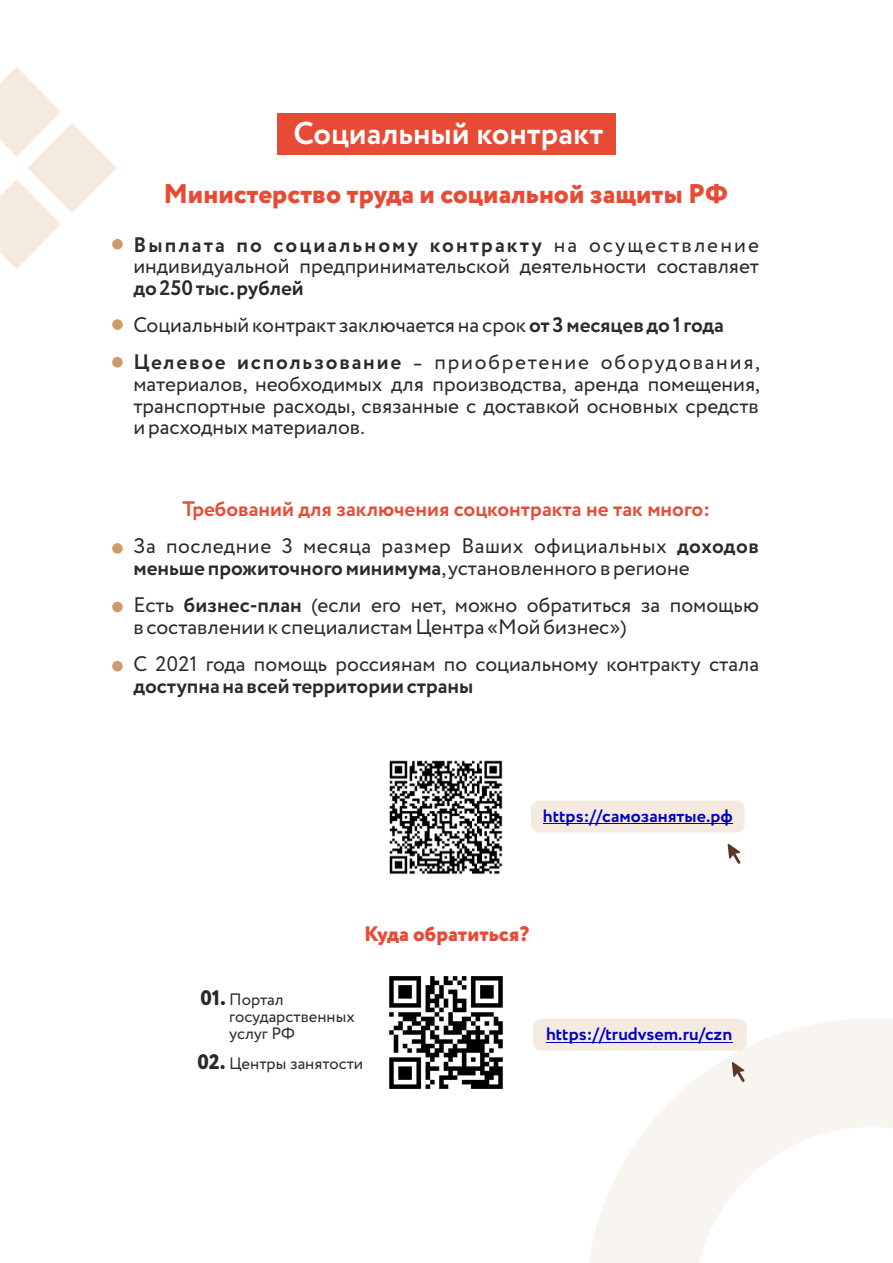
<style>
.page{position:relative;width:893px;height:1263px;background:#fff}
.page>*{position:absolute;margin:0;border:0;box-sizing:border-box;transform-origin:0 0}
.t1{font:700 31.5px "Circe";color:#fefefe}
.t2{font:800 27px "Circe";color:#e74b36}
.t3{font:21px/37.2px "Circe";color:#2b2a29}
.t4{font:700 21px/37.2px "Circe";color:#e74b36;text-align:center}
.t5{font:700 21px "Circe";color:#2b2a29}
.t6{font:800 21px "Circe";color:#e74b36}
.t7{font:800 21px "Circe";color:#2b2a29}
.t8{font:700 18px "Circe";color:#0000c4}
.t9{font:16.5px/17px "Circe";color:#2b2a29}
.s1{font-weight:700}
.s2{font-weight:700;font-size:16.5px}
.s3{font-weight:400;color:#2b2a29}
.s4{color:#2b2a29}
.s5{font-weight:800;font-size:21px}
</style>
<div class="page">
<svg style="left:589px;top:1019px;width:304px;height:244px;fill:#f8f5f1"></svg>
<svg style="left:0;top:67px;width:116px;height:202px"></svg>
<div style="left:277px;top:113px;width:339px;height:41px;background:#e74b36"></div>
<div style="left:112px;top:239px;width:11px;height:10px;background:#cd9b6a;border-radius:50%"></div>
<div style="left:112px;top:319px;width:11px;height:11px;background:#cd9b6a;border-radius:50%"></div>
<div style="left:112px;top:357px;width:11px;height:10px;background:#cd9b6a;border-radius:50%"></div>
<img style="left:389px;top:976px;width:115px;height:114px">
<img style="left:389px;top:760px;width:114px;height:115px">
<div style="left:531px;top:801px;width:214px;height:31px;background:#f4eae0;border-radius:8px"></div>
<hr style="left:543px;top:823px;width:190px;height:1px;background:#0000c4">
<svg style="left:727px;top:843px;width:13px;height:21px"></svg>
<div style="left:112px;top:543px;width:11px;height:11px;background:#cd9b6a;border-radius:50%"></div>
<div style="left:112px;top:602px;width:11px;height:10px;background:#cd9b6a;border-radius:50%"></div>
<div style="left:112px;top:661px;width:11px;height:10px;background:#cd9b6a;border-radius:50%"></div>
<div style="left:533px;top:1019px;width:214px;height:32px;background:#f4eae0;border-radius:8px"></div>
<hr style="left:546px;top:1042px;width:186px;height:1px;background:#0000c4">
<svg style="left:732px;top:1062px;width:13px;height:20px"></svg>
<h1 class="t1" style="left:294px;top:119px;width:311px">Социальный контракт</h1>
<p class="t2" style="left:163px;top:182px;width:566px">Министерство труда и социальной защиты РФ</p>
<p class="t3" style="left:133px;top:235px;width:627px;line-height:21.6px"><span class="s1">Выплата по социальному контракту</span> на осуществление индивидуальной предпринимательской деятельности составляет</p>
<p class="t3" style="left:133px;top:271px;width:628px"><span class="s1">до 250 тыс.рублей<br></span>Социальный контракт заключается на срок <span class="s1">от 3 месяцев до 1 года<br>Целевое использование</span> <span class="s2">–</span> приобретение оборудования,</p>
<p class="t3" style="left:133px;top:374px;width:628px;line-height:21.6px;text-align:justify">материалов, необходимых для производства, аренда помещения, транспортные расходы, связанные с доставкой основных средств и расходных материалов.</p>
<p class="t4" style="left:133px;top:492px;width:627px">Требований для заключения соцконтракта не так много:<br><span class="s3">За последние 3 месяца размер Ваших официальных</span> <span class="s4">доходов</span></p>
<p class="t3" style="left:133px;top:551px;width:627px"><span class="s1">меньше прожиточного минимума</span>,установленного в регионе<br>Есть <span class="s1">бизнес-план</span> (если его нет, можно обратиться за помощью</p>
<p class="t3" style="left:133px;top:609px;width:627px">в составлении к специалистам Центра «Мой бизнес»)<br>С 2021 года помощь россиянам по социальному контракту стала</p>
<p class="t5" style="left:133px;top:676px;width:341px">доступна на всей территории страны</p>
<p class="t8" style="left:543px;top:808px;width:191px">https://самозанятые.рф</p>
<p class="t6" style="left:364px;top:924px;width:167px">Куда обратиться?</p>
<p class="t7" style="left:200px;top:988px;width:27px">01.</p>
<p class="t9" style="left:229px;top:992px;width:127px">Портал государственных услуг РФ</p>
<p class="t9" style="left:198px;top:1056px;width:167px"><span class="s5">02.</span> Центры занятости</p>
<p class="t8" style="left:546px;top:1026px;width:188px">https://trudvsem.ru/czn</p>
</div>
